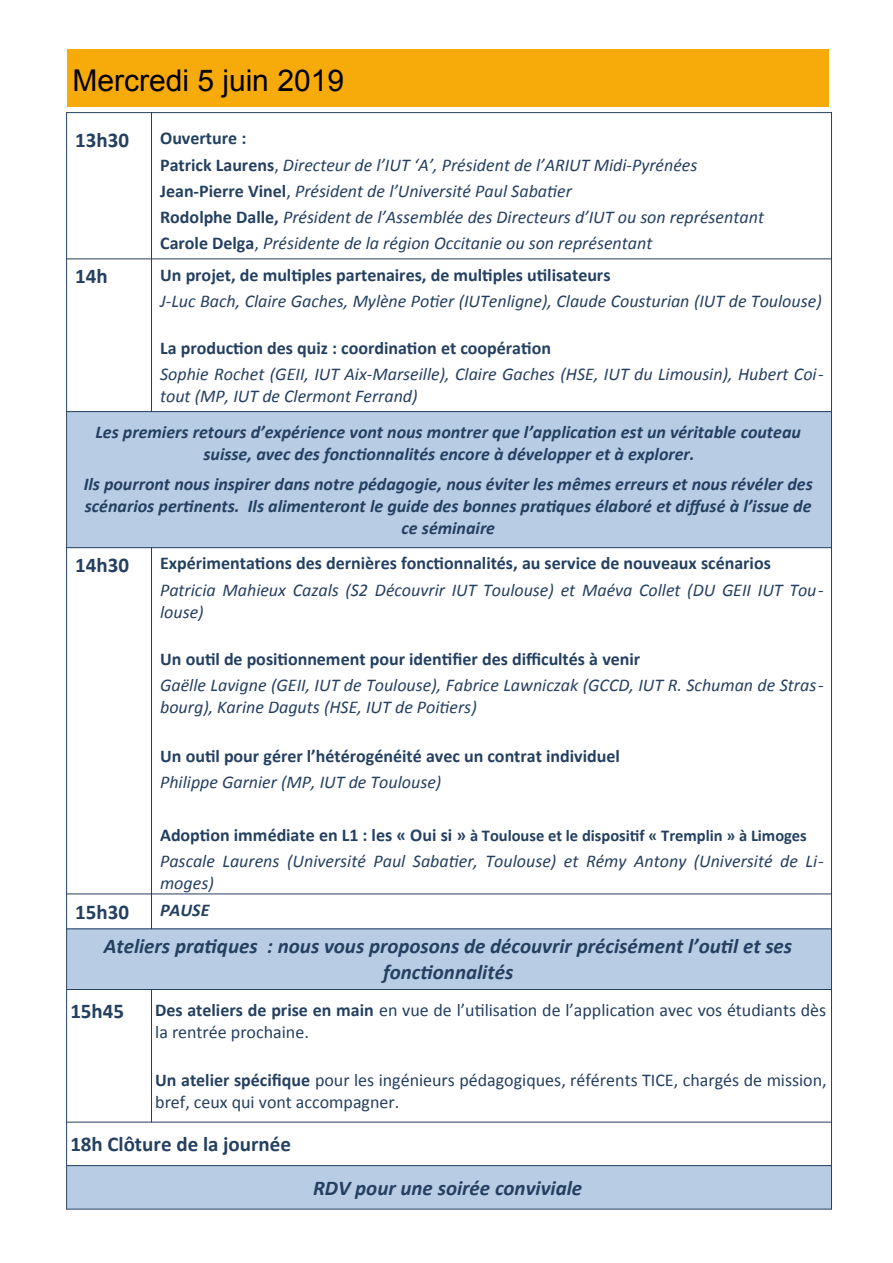
<style>
.page{position:relative;width:893px;height:1263px;background:#fff}
.page>*{position:absolute;margin:0;border:0;box-sizing:border-box;transform-origin:0 0}
.t1{font:30px "Arial";color:#000}
.t2{font:italic 700 21px/25.7px "Calibri";color:#244061;text-align:center}
.t3{font:700 21px "Calibri";color:#244061}
.t4{font:italic 18px/26.2px "Calibri";color:#244061}
.t5{font:italic 700 18px/22px "Calibri";color:#244061;text-align:center}
.t6{font:700 18px "Calibri";letter-spacing:-.005em;color:#244061}
.t7{font:18px/21.9px "Calibri";color:#244061}
.t8{font:700 16.5px "Calibri";color:#244061}
.s1{font-weight:700;font-style:normal}
.s2{font-style:normal}
.s3{font-size:18px}
.s4{font-weight:700}
</style>
<div class="page">
<div style="left:68px;top:50px;width:761px;height:57px;background:#f7ab0a"></div>
<div style="left:67px;top:411px;width:764px;height:136px;background:#b8cce4"></div>
<div style="left:67px;top:928px;width:764px;height:61px;background:#b8cce4"></div>
<div style="left:67px;top:1165px;width:764px;height:43px;background:#b8cce4"></div>
<hr style="left:66px;top:112px;width:766px;height:1px;background:#244061">
<hr style="left:66px;top:258px;width:766px;height:1px;background:#244061">
<hr style="left:66px;top:411px;width:766px;height:1px;background:#244061">
<hr style="left:66px;top:547px;width:766px;height:1px;background:#244061">
<hr style="left:66px;top:893px;width:766px;height:1px;background:#244061">
<hr style="left:66px;top:928px;width:766px;height:1px;background:#244061">
<hr style="left:66px;top:989px;width:766px;height:1px;background:#244061">
<hr style="left:66px;top:1122px;width:766px;height:1px;background:#244061">
<hr style="left:66px;top:1165px;width:766px;height:1px;background:#244061">
<hr style="left:66px;top:1209px;width:766px;height:1px;background:#244061">
<hr style="left:66px;top:112px;width:1px;height:1097px;background:#244061">
<hr style="left:151px;top:112px;width:1px;height:300px;background:#244061">
<hr style="left:151px;top:547px;width:1px;height:382px;background:#244061">
<hr style="left:151px;top:989px;width:1px;height:133px;background:#244061">
<hr style="left:831px;top:112px;width:1px;height:1097px;background:#244061">
<h1 class="t1" style="left:73px;top:64px;width:273px">Mercredi 5 juin 2019</h1>
<p class="t3" style="left:75px;top:127px;width:55px">13h30</p>
<p class="t4" style="left:160px;top:125px;width:605px"><span class="s1">Ouverture :<br>Patrick Laurens</span><span class="s2">,</span> Directeur de l’IUT ‘A’, Président de l’ARIUT Midi-Pyrénées <span class="s1">Jean-Pierre Vinel</span><span class="s2">,</span> Président de l’Université Paul Sabatier<br><span class="s1">Rodolphe Dalle,</span> Président de l’Assemblée des Directeurs d’IUT ou son représentant <span class="s1">Carole Delga</span><span class="s2">,</span> Présidente de la région Occitanie ou son représentant</p>
<p class="t3" style="left:75px;top:263px;width:34px">14h</p>
<p class="t6" style="left:160px;top:263px;width:452px">Un projet, de multiples partenaires, de multiples utilisateurs</p>
<p class="t4" style="left:160px;top:288px;width:663px">J-Luc Bach, Claire Gaches, Mylène Potier (IUTenligne), Claude Cousturian (IUT de Toulouse)</p>
<p class="t6" style="left:160px;top:337px;width:392px">La production des quiz : coordination et coopération</p>
<p class="t4" style="left:160px;top:363px;width:665px;line-height:22px">Sophie Rochet (GEII, IUT Aix-Marseille), Claire Gaches (HSE, IUT du Limousin), Hubert Coi&shy;tout (MP, IUT de Clermont Ferrand)</p>
<p class="t5" style="left:95px;top:420px;width:707px">Les premiers retours d’expérience vont nous montrer que l’application est un véritable couteau suisse, avec des fonctionnalités encore à développer et à explorer.</p>
<p class="t5" style="left:84px;top:473px;width:730px">Ils pourront nous inspirer dans notre pédagogie, nous éviter les mêmes erreurs et nous révéler des scénarios pertinents. Ils alimenteront le guide des bonnes pratiques élaboré et diffusé à l’issue de ce séminaire</p>
<p class="t3" style="left:75px;top:552px;width:55px">14h30</p>
<p class="t6" style="left:160px;top:552px;width:612px">Expérimentations des dernières fonctionnalités, au service de nouveaux scénarios</p>
<p class="t4" style="left:160px;top:578px;width:665px;line-height:22px">Patricia Mahieux Cazals (S2 Découvrir IUT Toulouse) et Maéva Collet (DU GEII IUT Tou&shy;louse)</p>
<p class="t6" style="left:160px;top:647px;width:481px">Un outil de positionnement pour identifier des difficultés à venir</p>
<p class="t4" style="left:160px;top:674px;width:665px;line-height:21.9px">Gaëlle Lavigne (GEII, IUT de Toulouse), Fabrice Lawniczak (GCCD, IUT R. Schuman de Stras&shy;bourg), Karine Daguts (HSE, IUT de Poitiers)</p>
<p class="t6" style="left:160px;top:745px;width:461px">Un outil pour gérer l’hétérogénéité avec un contrat individuel</p>
<p class="t4" style="left:160px;top:769px;width:283px">Philippe Garnier (MP, IUT de Toulouse)</p>
<p class="t8" style="left:160px;top:825px;width:648px"><span class="s3">Adoption immédiate en L1 : les « Oui si »</span> à Toulouse et le dispositif « Tremplin » à Limoges</p>
<p class="t4" style="left:160px;top:850px;width:665px;line-height:21.9px">Pascale Laurens (Université Paul Sabatier, Toulouse) et Rémy Antony (Université de Li&shy;moges)</p>
<p class="t3" style="left:75px;top:898px;width:55px">15h30</p>
<p class="t5" style="left:160px;top:898px;width:51px">PAUSE</p>
<p class="t2" style="left:104px;top:933px;width:690px">Ateliers pratiques : nous vous proposons de découvrir précisément l’outil et ses fonctionnalités</p>
<p class="t3" style="left:70px;top:998px;width:55px">15h45</p>
<p class="t7" style="left:155px;top:998px;width:672px"><span class="s4">Des ateliers de prise en main</span> en vue de l’utilisation de l’application avec vos étudiants dès la rentrée prochaine.</p>
<p class="t7" style="left:155px;top:1069px;width:673px"><span class="s4">Un atelier spécifique</span> pour les ingénieurs pédagogiques, référents TICE, chargés de mission, bref, ceux qui vont accompagner.</p>
<p class="t3" style="left:70px;top:1131px;width:222px">18h Clôture de la journée</p>
<p class="t2" style="left:313px;top:1174px;width:271px">RDV pour une soirée conviviale</p>
</div>
